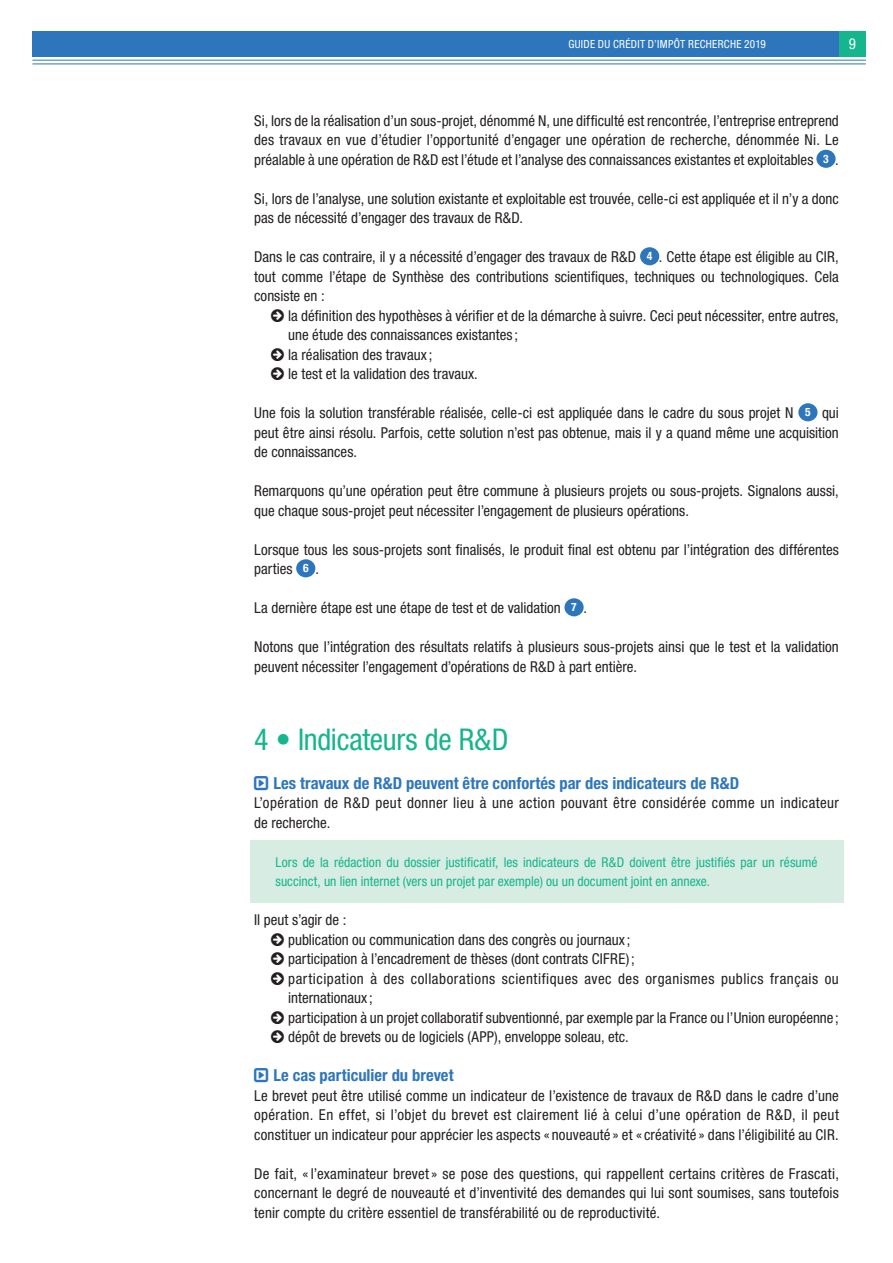
<style>
.page{position:relative;width:893px;height:1263px;background:#fff}
.page>*{position:absolute;margin:0;border:0;box-sizing:border-box;transform-origin:0 0}
.t1{font:condensed 30px "Helvetica Neue LT Std";letter-spacing:-.01em;color:#15b68d}
.t2{font:700 condensed 16.5px "Helvetica Neue LT Std";letter-spacing:.005em;color:#2e76bc}
.t3{font:condensed 15px/19.5px "Helvetica Neue LT Std";color:#231f20}
.t4{font:condensed 15px/19.5px "Helvetica Neue LT Std";letter-spacing:.025em;color:#231f20}
.t5{font:condensed 15px "Helvetica Neue LT Std";color:#fff}
.t6{font:condensed 13.5px/19.5px "Helvetica Neue LT Std";letter-spacing:.005em;color:#15b68d}
.t7{font:condensed 11.25px "Helvetica Neue LT Std";letter-spacing:.025em;color:#fff}
.s1{font-weight:700;font-size:11.55px;color:#fff}
</style>
<div class="page">
<div style="left:250px;top:840px;width:593px;height:63px;background:#d7ece2"></div>
<div style="left:816px;top:150px;width:20px;height:18px;background:#2e76bc;border-radius:50%"></div>
<div style="left:640px;top:247px;width:19px;height:18px;background:#2e76bc;border-radius:50%"></div>
<div style="left:798px;top:403px;width:19px;height:18px;background:#2e76bc;border-radius:50%"></div>
<div style="left:296px;top:559px;width:19px;height:18px;background:#2e76bc;border-radius:50%"></div>
<div style="left:564px;top:598px;width:20px;height:18px;background:#2e76bc;border-radius:50%"></div>
<div style="left:32px;top:31px;width:834px;height:26px;background:#2e76bc"></div>
<hr style="left:32px;top:64px;width:834px;height:1px;background:#2e76bc">
<hr style="left:32px;top:60px;width:834px;height:1px;background:#2e76bc">
<div style="left:839px;top:31px;width:27px;height:26px;background:#15b68d"></div>
<p class="t7" style="left:568px;top:38px;width:199px">GUIDE DU CRÉDIT D’IMPÔT RECHERCHE 2019</p>
<p class="t5" style="left:849px;top:35px;width:9px">9</p>
<p class="t3" style="left:254px;top:111px;width:586px;text-align:justify">Si, lors de la réalisation d’un sous-projet, dénommé N, une difficulté est rencontrée, l’entreprise entreprend des travaux en vue d’étudier l’opportunité d’engager une opération de recherche, dénommée Ni. Le préalable à une opération de R&amp;D est l’étude et l’analyse des connaissances existantes et exploitables <span class="s1">3</span> .</p>
<p class="t3" style="left:254px;top:189px;width:586px">Si, lors de l’analyse, une solution existante et exploitable est trouvée, celle-ci est appliquée et il n’y a donc pas de nécessité d’engager des travaux de R&amp;D.</p>
<p class="t3" style="left:254px;top:247px;width:586px;text-align:justify">Dans le cas contraire, il y a nécessité d’engager des travaux de R&amp;D <span class="s1">4</span> . Cette étape est éligible au CIR, tout comme l’étape de Synthèse des contributions scientifiques, techniques ou technologiques. Cela consiste en :</p>
<p class="t3" style="left:288px;top:306px;width:552px">la définition des hypothèses à vérifier et de la démarche à suivre. Ceci peut nécessiter, entre autres, une étude des connaissances existantes ;<br>la réalisation des travaux ;<br>le test et la validation des travaux.</p>
<p class="t3" style="left:254px;top:403px;width:586px;text-align:justify">Une fois la solution transférable réalisée, celle-ci est appliquée dans le cadre du sous projet N <span class="s1">5</span> qui peut être ainsi résolu. Parfois, cette solution n’est pas obtenue, mais il y a quand même une acquisition de connaissances.</p>
<p class="t3" style="left:254px;top:481px;width:586px">Remarquons qu’une opération peut être commune à plusieurs projets ou sous-projets. Signalons aussi, que chaque sous-projet peut nécessiter l’engagement de plusieurs opérations.</p>
<p class="t3" style="left:254px;top:540px;width:586px">Lorsque tous les sous-projets sont finalisés, le produit final est obtenu par l’intégration des différentes parties <span class="s1">6</span> .</p>
<p class="t3" style="left:254px;top:598px;width:334px">La dernière étape est une étape de test et de validation <span class="s1">7</span> .</p>
<p class="t3" style="left:254px;top:637px;width:586px">Notons que l’intégration des résultats relatifs à plusieurs sous-projets ainsi que le test et la validation peuvent nécessiter l’engagement d’opérations de R&amp;D à part entière.</p>
<h1 class="t1" style="left:254px;top:722px;width:256px">4 • Indicateurs de R&amp;D</h1>
<p class="t2" style="left:273px;top:773px;width:467px">Les travaux de R&amp;D peuvent être confortés par des indicateurs de R&amp;D</p>
<p class="t4" style="left:254px;top:793px;width:586px">L’opération de R&amp;D peut donner lieu à une action pouvant être considérée comme un indicateur de recherche.</p>
<p class="t6" style="left:275px;top:852px;width:544px">Lors de la rédaction du dossier justificatif, les indicateurs de R&amp;D doivent être justifiés par un résumé succinct, un lien internet (vers un projet par exemple) ou un document joint en annexe.</p>
<p class="t3" style="left:288px;top:910px;width:552px;text-indent:-34px">Il peut s’agir de :<br>publication ou communication dans des congrès ou journaux ;<br>participation à l’encadrement de thèses (dont contrats CIFRE) ;<br>participation à des collaborations scientifiques avec des organismes publics français ou internationaux ;<br>participation à un projet collaboratif subventionné, par exemple par la France ou l’Union européenne ; dépôt de brevets ou de logiciels (APP), enveloppe soleau, etc.</p>
<p class="t2" style="left:273px;top:1065px;width:182px">Le cas particulier du brevet</p>
<p class="t3" style="left:254px;top:1086px;width:586px;text-align:justify">Le brevet peut être utilisé comme un indicateur de l’existence de travaux de R&amp;D dans le cadre d’une opération. En effet, si l’objet du brevet est clairement lié à celui d’une opération de R&amp;D, il peut constituer un indicateur pour apprécier les aspects « nouveauté » et « créativité » dans l’éligibilité au CIR.</p>
<p class="t3" style="left:254px;top:1164px;width:586px;text-align:justify">De fait, «l’examinateur brevet» se pose des questions, qui rappellent certains critères de Frascati, concernant le degré de nouveauté et d’inventivité des demandes qui lui sont soumises, sans toutefois tenir compte du critère essentiel de transférabilité ou de reproductivité.</p>
</div>
